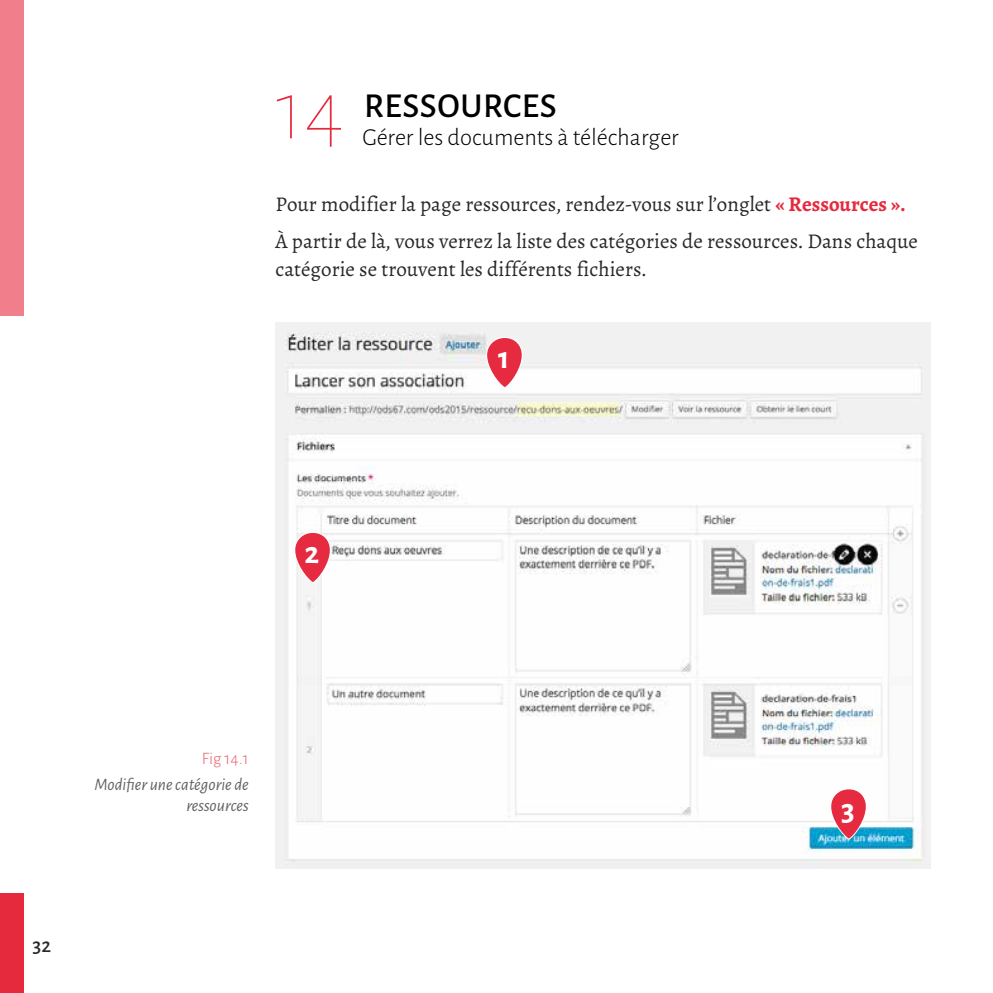
<style>
.page{position:relative;width:993px;height:993px;background:#fff}
.page>*{position:absolute;margin:0;border:0;box-sizing:border-box;transform-origin:0 0}
.t1{font:100 87.5px "Alegreya Sans";color:#e62a3e}
.t2{font:500 35px "Alegreya Sans";letter-spacing:.015em;color:#000}
.t3{font:700 31.5px "Alegreya Sans";color:#fff}
.t4{font:300 24.5px "Alegreya Sans";color:#000}
.t5{font:21px/38px "Alegreya";color:#282827}
.t6{font:500 21px "Alegreya Sans";color:#282827}
.t7{font:italic 17.5px/21px "Alegreya Sans";color:#646363;text-align:right}
.t8{font:300 17.5px "Alegreya Sans";color:#ec5f6e}
.s1{font-weight:700;color:#e62a3e}
</style>
<div class="page">
<div style="left:0;top:893px;width:24px;height:99px;background:#e62a3e"></div>
<div style="left:0;top:0;width:24px;height:315px;background:#f07f8b"></div>
<img style="left:275px;top:322px;width:654px;height:545px">
<svg style="left:486px;top:337px;width:36px;height:51px"></svg>
<svg style="left:487px;top:338px;width:34px;height:49px"></svg>
<div style="left:294px;top:531px;width:37px;height:52px;background:#fff;border-radius:18px"></div>
<svg style="left:295px;top:532px;width:35px;height:50px;fill:#e62a3f"></svg>
<svg style="left:829px;top:787px;width:37px;height:52px"></svg>
<svg style="left:831px;top:789px;width:34px;height:49px"></svg>
<h1 class="t1" style="left:275px;top:57px;width:70px">14</h1>
<h2 class="t2" style="left:364px;top:82px;width:194px">RESSOURCES</h2>
<p class="t4" style="left:362px;top:121px;width:318px">Gérer les documents à télécharger</p>
<p class="t5" style="left:275px;top:185px;width:643px">Pour modifier la page ressources, rendez-vous sur l’onglet <span class="s1">« Ressources ».<br></span>À partir de là, vous verrez la liste des catégories de ressources. Dans chaque</p>
<p class="t5" style="left:275px;top:250px;width:372px">catégorie se trouvent les différents fichiers.</p>
<h3 class="t3" style="left:304px;top:529px;width:16px">2</h3>
<h3 class="t3" style="left:498px;top:335px;width:13px">1</h3>
<p class="t8" style="left:202px;top:747px;width:48px">Fig 14.1</p>
<p class="t7" style="left:95px;top:773px;width:155px">Modifier une catégorie de ressources</p>
<p class="t6" style="left:32px;top:929px;width:20px">32</p>
<h3 class="t3" style="left:840px;top:786px;width:15px">3</h3>
</div>
